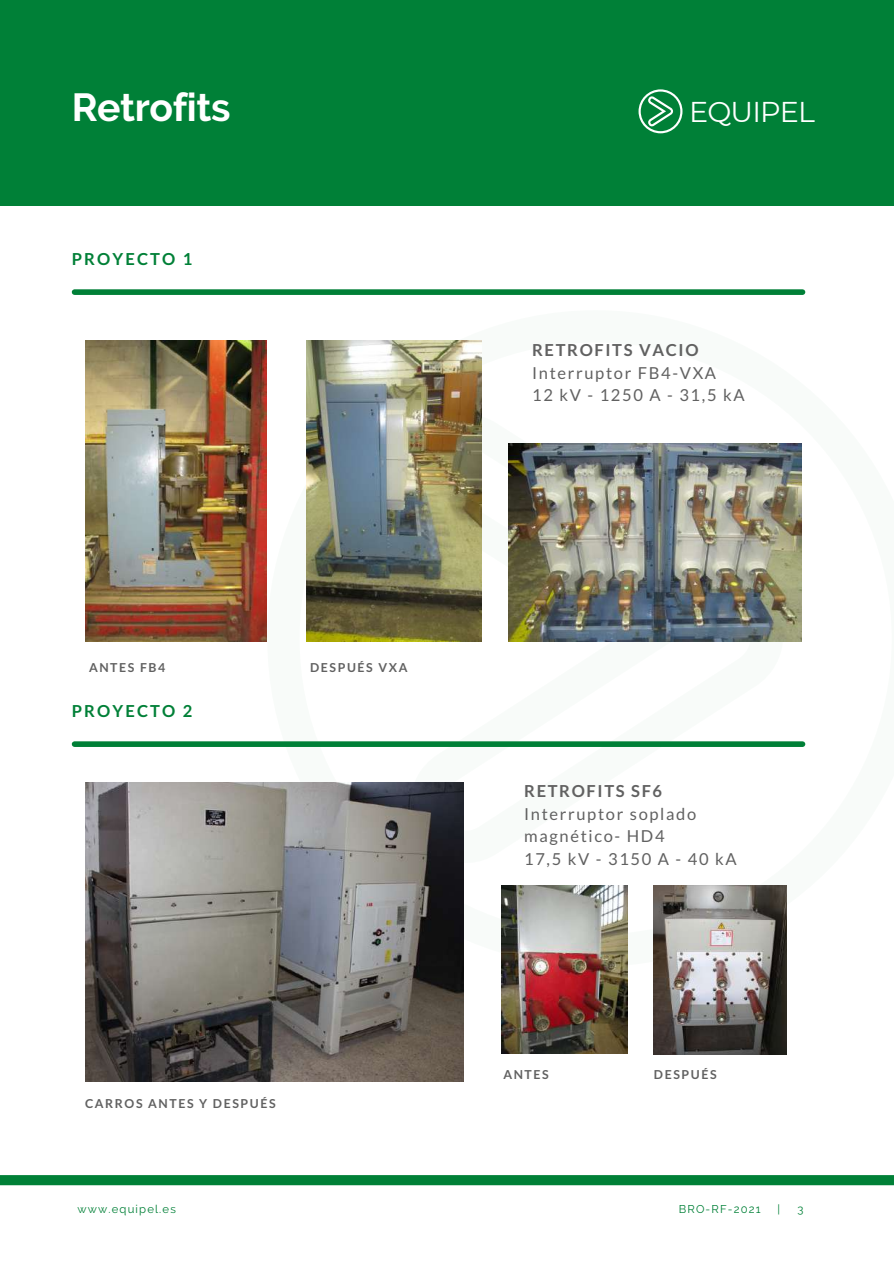
<style>
.page{position:relative;width:894px;height:1264px;background:#fff}
.page>*{position:absolute;margin:0;border:0;box-sizing:border-box;transform-origin:0 0}
.t1{font:700 39px "Raleway";letter-spacing:-.01em;color:#fff}
.t2{font:28.5px "Montserrat";letter-spacing:-.03em;color:#fff}
.t3{font:16.5px/22.5px "Lato";letter-spacing:.1em;color:#616161}
.t4{font:700 16.5px "Lato";letter-spacing:.1em;color:#616161}
.t5{font:700 16.5px "Lato";letter-spacing:.13em;color:#008037}
.t6{font:700 12.3px "Lato";letter-spacing:.13em;color:#616161}
.t7{font:11.25px "Raleway";letter-spacing:.1em;color:#008037}
</style>
<div class="page">
<div style="left:0;top:0;width:893px;height:206px;background:#008037"></div>
<svg style="left:638px;top:89px;width:44px;height:44px"></svg>
<svg style="left:410px;top:411px;width:373px;height:455px"></svg>
<div style="left:0;top:1175px;width:893px;height:10px;background:#008037"></div>
<img style="left:85px;top:341px;width:181px;height:300px">
<img style="left:306px;top:341px;width:175px;height:300px">
<img style="left:509px;top:443px;width:292px;height:198px">
<img style="left:85px;top:782px;width:378px;height:299px">
<img style="left:501px;top:886px;width:126px;height:167px">
<img style="left:653px;top:885px;width:133px;height:169px">
<div style="left:75px;top:289px;width:727px;height:6px;background:#008037"></div>
<div style="left:75px;top:741px;width:727px;height:6px;background:#008037"></div>
<h1 class="t1" style="left:72px;top:85px;width:160px">Retrofits</h1>
<p class="t5" style="left:72px;top:248px;width:122px">PROYECTO 1</p>
<h2 class="t2" style="left:689px;top:94px;width:127px">EQUIPEL</h2>
<p class="t4" style="left:532px;top:340px;width:168px">RETROFITS VACIO</p>
<p class="t3" style="left:532px;top:361px;width:214px">Interruptor FB4-VXA<br>12 kV - 1250 A - 31,5 kA</p>
<p class="t6" style="left:89px;top:659px;width:78px">ANTES FB4</p>
<p class="t6" style="left:310px;top:659px;width:99px">DESPUÉS VXA</p>
<p class="t5" style="left:72px;top:700px;width:122px">PROYECTO 2</p>
<p class="t6" style="left:85px;top:1095px;width:192px">CARROS ANTES Y DESPUÉS</p>
<p class="t4" style="left:524px;top:781px;width:139px">RETROFITS SF6</p>
<p class="t3" style="left:524px;top:802px;width:214px">Interruptor soplado magnético- HD4<br>17,5 kV - 3150 A - 40 kA</p>
<p class="t6" style="left:503px;top:1067px;width:47px">ANTES</p>
<p class="t6" style="left:653px;top:1067px;width:64px">DESPUÉS</p>
<p class="t7" style="left:78px;top:1202px;width:100px">www.equipel.es</p>
<p class="t7" style="left:678px;top:1202px;width:83px">BRO-RF-2021</p>
<p class="t7" style="left:777px;top:1202px;width:4px">|</p>
<p class="t7" style="left:797px;top:1202px;width:8px">3</p>
</div>
